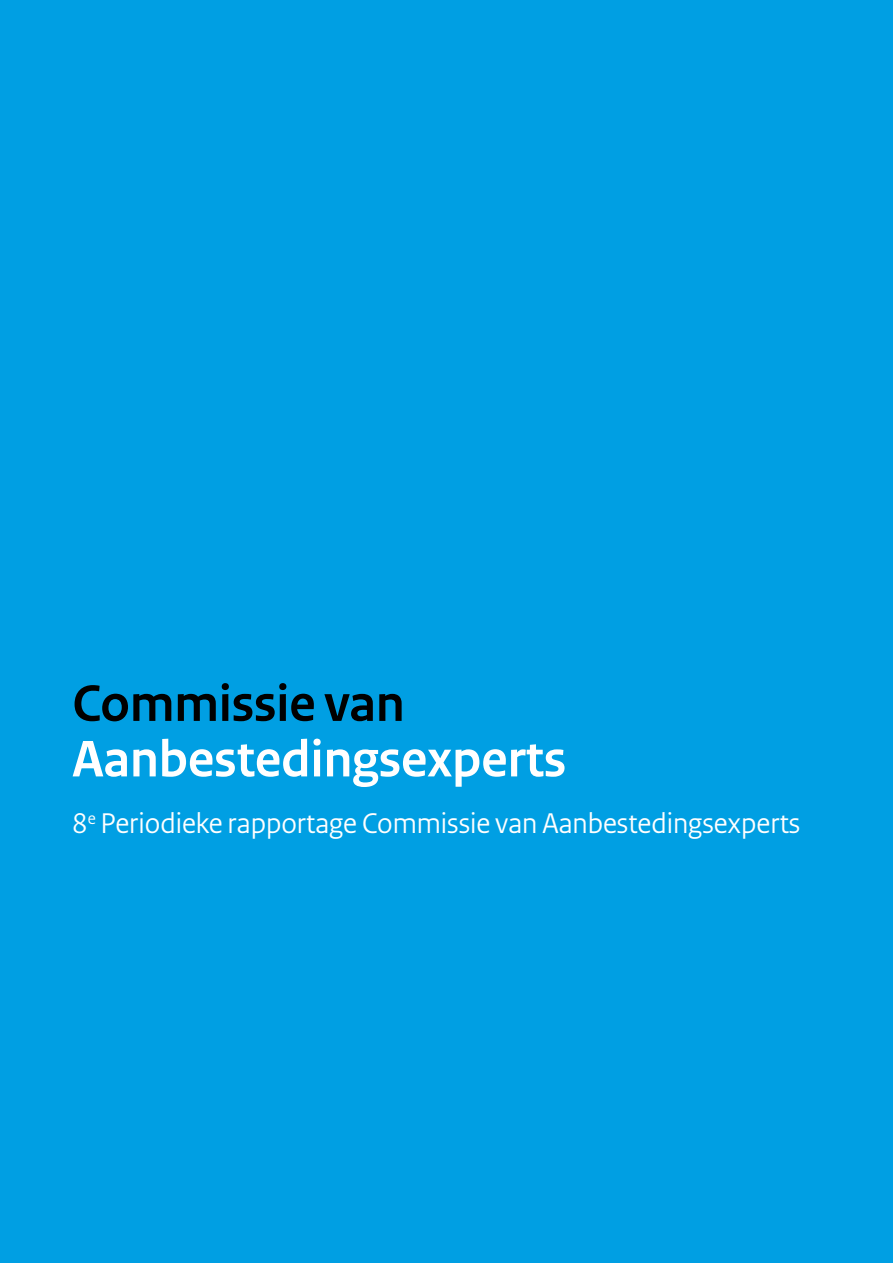
<style>
.page{position:relative;width:893px;height:1263px;background:#009fe3}
.page>*{position:absolute;margin:0;border:0;box-sizing:border-box;transform-origin:0 0}
.t1{font:700 54px "Rijksoverheid Sans Heading";color:#fff}
.t2{font:700 54px "Rijksoverheid Sans Heading";color:#000}
.t3{font:30px "Rijksoverheid Sans Heading";color:#fff}
</style>
<div class="page">
<h1 class="t2" style="left:72px;top:673px;width:334px">Commissie van</h1>
<h1 class="t1" style="left:72px;top:728px;width:495px">Aanbestedingsexperts</h1>
<p class="t3" style="left:72px;top:806px;width:729px">8<sup>e</sup> Periodieke rapportage Commissie van Aanbestedingsexperts</p>
</div>
